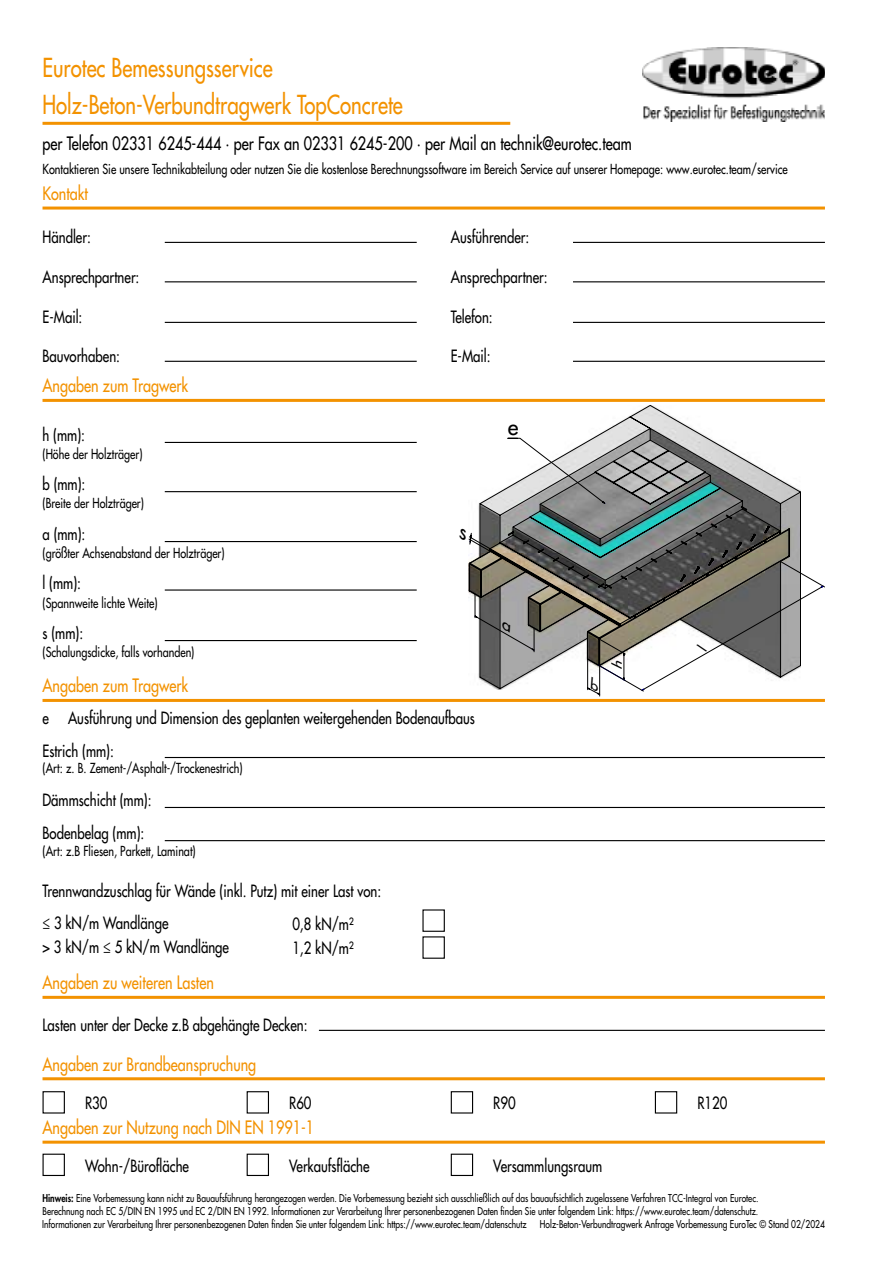
<style>
.page{position:relative;width:893px;height:1263px;background:#fff}
.page>*{position:absolute;margin:0;border:0;box-sizing:border-box;transform-origin:0 0}
.t1{font:500 25.5px/37.5px "Futura Std";color:#f39200;scale:.8 1}
.t2{font:500 21.75px "Futura Std";color:#000}
.t3{font:500 18px "Futura Std";color:#f39200;scale:.8 1}
.t4{font:500 18px "Futura Std";color:#000;scale:.8 1}
.t5{font:500 16.5px/33px "Futura Std";color:#000;scale:.8 1}
.t6{font:500 13.5px "Futura Std";color:#000;scale:.8 1}
.t7{font:italic 500 12px "Futura Std";color:#000;scale:1.31 1}
.t8{font:500 10.5px "Futura Std";color:#000;scale:.8 1}
.s1{font-weight:800}
</style>
<div class="page">
<hr style="left:43px;top:122px;width:467px;height:3px;background:#f39200">
<hr style="left:43px;top:207px;width:782px;height:3px;background:#f39200">
<hr style="left:43px;top:399px;width:782px;height:3px;background:#f39200">
<hr style="left:43px;top:699px;width:782px;height:3px;background:#f39200">
<hr style="left:43px;top:996px;width:782px;height:3px;background:#f39200">
<hr style="left:165px;top:442px;width:252px;height:1px;background:#000">
<hr style="left:165px;top:640px;width:252px;height:1px;background:#000">
<hr style="left:165px;top:491px;width:252px;height:1px;background:#000">
<hr style="left:165px;top:541px;width:252px;height:1px;background:#000">
<hr style="left:165px;top:589px;width:252px;height:2px;background:#000">
<hr style="left:319px;top:1030px;width:506px;height:1px;background:#000">
<hr style="left:165px;top:242px;width:252px;height:1px;background:#000">
<hr style="left:573px;top:242px;width:252px;height:1px;background:#000">
<hr style="left:165px;top:281px;width:252px;height:1px;background:#000">
<hr style="left:573px;top:281px;width:252px;height:1px;background:#000">
<hr style="left:165px;top:322px;width:252px;height:1px;background:#000">
<hr style="left:573px;top:322px;width:252px;height:1px;background:#000">
<hr style="left:165px;top:361px;width:252px;height:1px;background:#000">
<hr style="left:573px;top:361px;width:252px;height:1px;background:#000">
<hr style="left:43px;top:1141px;width:782px;height:3px;background:#f39200">
<div style="left:43px;top:1153px;width:22px;height:23px;border:1px solid #000"></div>
<div style="left:247px;top:1153px;width:22px;height:23px;border:1px solid #000"></div>
<div style="left:451px;top:1153px;width:22px;height:23px;border:1px solid #000"></div>
<hr style="left:43px;top:1077px;width:782px;height:3px;background:#f39200">
<div style="left:43px;top:1091px;width:22px;height:22px;border:1px solid #000"></div>
<div style="left:247px;top:1091px;width:22px;height:22px;border:1px solid #000"></div>
<div style="left:451px;top:1091px;width:22px;height:22px;border:1px solid #000"></div>
<div style="left:655px;top:1091px;width:22px;height:22px;border:1px solid #000"></div>
<hr style="left:165px;top:757px;width:660px;height:1px;background:#000">
<hr style="left:165px;top:807px;width:660px;height:1px;background:#000">
<hr style="left:165px;top:840px;width:660px;height:1px;background:#000">
<div style="left:422px;top:909px;width:23px;height:23px;border:1px solid #000"></div>
<img style="left:643px;top:48px;width:182px;height:74px">
<svg style="left:507px;top:405px;width:202px;height:33px"></svg>
<svg style="left:468px;top:438px;width:357px;height:259px"></svg>
<h1 class="t1" style="left:43px;top:48px;width:452px">Eurotec Bemessungsservice<br>Holz-Beton-Verbundtragwerk TopConcrete</h1>
<h3 class="t4" style="left:43px;top:132px;width:738px">per Telefon 02331 6245-444 ∙ per Fax an 02331 6245-200 ∙ per Mail an technik@eurotec.team</h3>
<p class="t6" style="left:43px;top:160px;width:933px">Kontaktieren Sie unsere Technikabteilung oder nutzen Sie die kostenlose Berechnungssoftware im Bereich Service auf unserer Homepage: www.eurotec.team/service</p>
<h3 class="t3" style="left:43px;top:182px;width:58px">Kontakt</h3>
<h3 class="t5" style="left:43px;top:221px;width:62px">Händler:</h3>
<h3 class="t5" style="left:43px;top:260px;width:123px">Ansprechpartner:</h3>
<h3 class="t5" style="left:43px;top:300px;width:51px">E-Mail:</h3>
<h3 class="t5" style="left:43px;top:340px;width:98px">Bauvorhaben:</h3>
<h3 class="t3" style="left:43px;top:374px;width:184px">Angaben zum Tragwerk</h3>
<h3 class="t5" style="left:43px;top:418px;width:55px">h (mm):</h3>
<h3 class="t5" style="left:43px;top:468px;width:55px">b (mm):</h3>
<h3 class="t5" style="left:43px;top:517px;width:55px">a (mm):</h3>
<h3 class="t5" style="left:43px;top:567px;width:50px">l (mm):</h3>
<h3 class="t5" style="left:43px;top:616px;width:52px">s (mm):</h3>
<p class="t6" style="left:43px;top:445px;width:126px">(Höhe der Holzträger)</p>
<p class="t6" style="left:43px;top:495px;width:128px">(Breite der Holzträger)</p>
<p class="t6" style="left:43px;top:544px;width:229px">(größter Achsenabstand der Holzträger)</p>
<p class="t6" style="left:43px;top:594px;width:145px">(Spannweite lichte Weite)</p>
<p class="t6" style="left:43px;top:644px;width:191px">(Schalungsdicke, falls vorhanden)</p>
<h3 class="t3" style="left:43px;top:674px;width:184px">Angaben zum Tragwerk</h3>
<h3 class="t5" style="left:451px;top:221px;width:100px">Ausführender:</h3>
<h3 class="t5" style="left:451px;top:260px;width:123px">Ansprechpartner:</h3>
<h3 class="t5" style="left:451px;top:300px;width:54px">Telefon:</h3>
<h3 class="t5" style="left:451px;top:340px;width:51px">E-Mail:</h3>
<h2 class="t2" style="left:508px;top:413px;width:12px">e</h2>
<h3 class="t5" style="left:43px;top:701px;width:542px">e Ausführung und Dimension des geplanten weitergehenden Bodenaufbaus<br>Estrich (mm):</h3>
<h3 class="t5" style="left:43px;top:783px;width:138px">Dämmschicht (mm):<br>Bodenbelag (mm):</h3>
<h3 class="t5" style="left:43px;top:874px;width:425px;line-height:32.5px">Trennwandzuschlag für Wände (inkl. Putz) mit einer Last von: ≤ 3 kN/m Wandlänge</h3>
<h3 class="t5" style="left:43px;top:931px;width:235px">&gt; 3 kN/m ≤ 5 kN/m Wandlänge</h3>
<p class="t6" style="left:43px;top:760px;width:252px">(Art: z. B. Zement-/Asphalt-/Trockenestrich)</p>
<p class="t6" style="left:43px;top:842px;width:193px">(Art: z.B Fliesen, Parkett, Laminat)</p>
<h3 class="t5" style="left:292px;top:912px;width:78px;line-height:24px">0,8 kN/m²<br>1,2 kN/m²</h3>
<h3 class="t3" style="left:43px;top:971px;width:216px">Angaben zu weiteren Lasten</h3>
<h3 class="t5" style="left:43px;top:1008px;width:333px">Lasten unter der Decke z.B abgehängte Decken:</h3>
<h3 class="t3" style="left:43px;top:1053px;width:269px">Angaben zur Brandbeanspruchung</h3>
<p class="t7" style="left:610px;top:669px;width:13px;rotate:-90deg">h</p>
<h3 class="t5" style="left:85px;top:1087px;width:30px">R30</h3>
<h3 class="t5" style="left:289px;top:1087px;width:30px">R60</h3>
<h3 class="t5" style="left:493px;top:1087px;width:30px">R90</h3>
<h3 class="t5" style="left:697px;top:1087px;width:39px">R120</h3>
<h3 class="t3" style="left:43px;top:1116px;width:341px">Angaben zur Nutzung nach DIN EN 1991-1</h3>
<h3 class="t5" style="left:85px;top:1149px;width:132px">Wohn-/Bürofläche</h3>
<h3 class="t5" style="left:289px;top:1149px;width:102px">Verkaufsfläche</h3>
<h3 class="t5" style="left:493px;top:1149px;width:138px">Versammlungsraum</h3>
<p class="t8" style="left:43px;top:1192px;width:896px"><span class="s1">Hinweis:</span> Eine Vorbemessung kann nicht zu Bauaufsführung herangezogen werden. Die Vorbemessung bezieht sich ausschließlich auf das bauaufsichtlich zugelassene Verfahren TCC-Integral von Eurotec.</p>
<p class="t8" style="left:43px;top:1204px;width:896px">Berechnung nach EC 5/DIN EN 1995 und EC 2/DIN EN 1992. Informationen zur Verarbeitung Ihrer personenbezogenen Daten finden Sie unter folgendem Link: https://www.eurotec.team/datenschutz.</p>
<p class="t8" style="left:540px;top:1217px;width:358px">Holz-Beton-Verbundtragwerk Anfrage Vorbemessung EuroTec © Stand 02/2024</p>
<p class="t8" style="left:42px;top:1217px;width:607px">Informationen zur Verarbeitung Ihrer personenbezogenen Daten finden Sie unter folgendem Link: https://www.eurotec.team/datenschutz</p>
</div>
